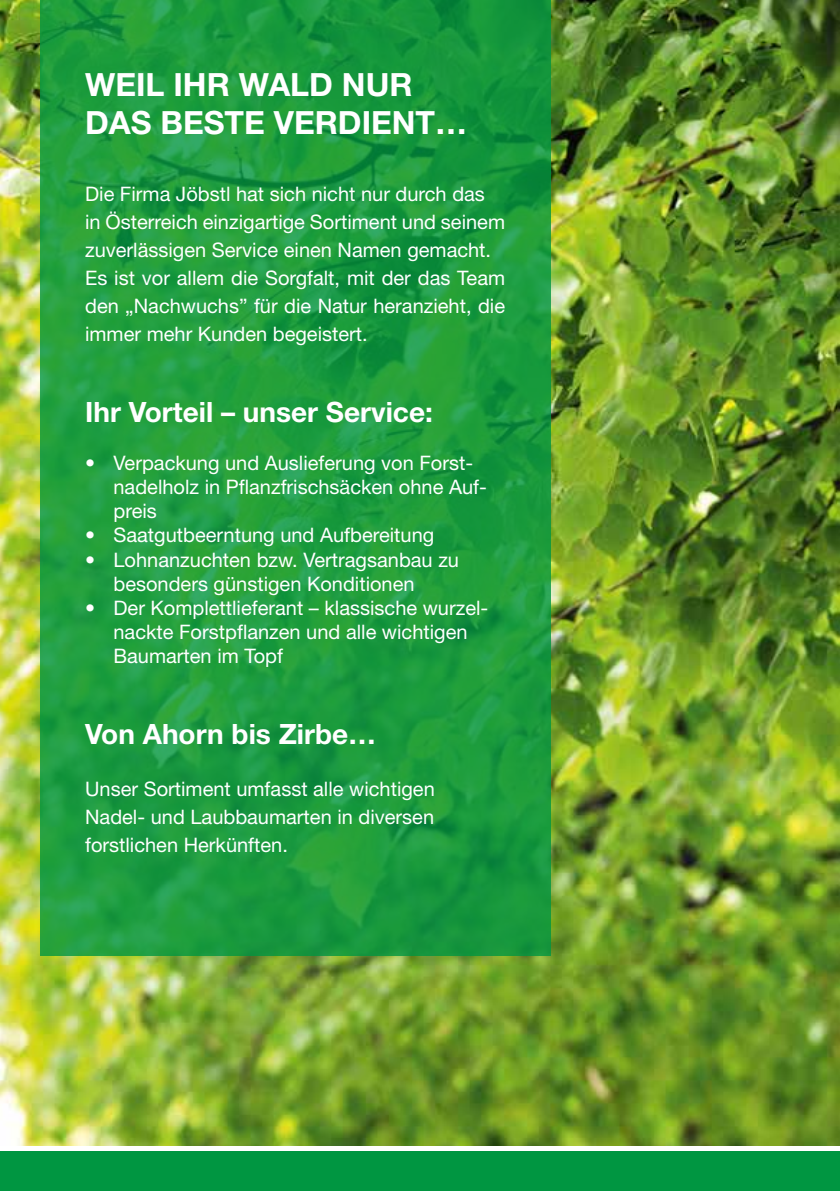
<style>
.page{position:relative;width:840px;height:1191px;background:#fff}
.page>*{position:absolute;margin:0;border:0;box-sizing:border-box;transform-origin:0 0}
.t1{font:700 32px/38.4px "Helvetica Neue";color:#fff}
.t2{font:700 28px "Helvetica Neue";color:#fff}
.t3{font:20px/28px "Helvetica Neue";color:#fff}
</style>
<div class="page">
<img style="left:0;top:0;width:839px;height:1145px">
<svg style="left:40px;top:0;width:510px;height:955px;background:#1d9b3e"></svg>
<div style="left:0;top:1151px;width:839px;height:40px;background:#009641"></div>
<hr style="left:839px;top:125px;width:1px;height:45px;background:#009641">
<h1 class="t1" style="left:85px;top:65px;width:383px">WEIL IHR WALD NUR<br>DAS BESTE VERDIENT…</h1>
<p class="t3" style="left:85px;top:179px;width:421px">Die Firma Jöbstl hat sich nicht nur durch das in Österreich einzigartige Sortiment und seinem zuverlässigen Service einen Namen gemacht.<br>Es ist vor allem die Sorgfalt, mit der das Team den „Nachwuchs” für die Natur heranzieht, die immer mehr Kunden begeistert.</p>
<h2 class="t2" style="left:85px;top:395px;width:349px">Ihr Vorteil – unser Service:</h2>
<p class="t3" style="left:113px;top:451px;width:374px;line-height:24px;text-indent:-28px">• Verpackung und Auslieferung von Forst&shy;nadelholz in Pflanzfrischsäcken ohne Auf&shy;preis</p>
<p class="t3" style="left:85px;top:521px;width:350px">• Saatgutbeerntung und Aufbereitung</p>
<p class="t3" style="left:113px;top:547px;width:347px;line-height:24px;text-indent:-28px">• Lohnanzuchten bzw. Vertragsanbau zu besonders günstigen Konditionen</p>
<p class="t3" style="left:113px;top:595px;width:376px;line-height:24px;text-indent:-28px">• Der Komplettlieferant – klassische wurzel&shy;nackte Forstpflanzen und alle wichtigen<br>Baumarten im Topf</p>
<h2 class="t2" style="left:85px;top:717px;width:292px">Von Ahorn bis Zirbe…</h2>
<p class="t3" style="left:85px;top:775px;width:351px;text-align:justify">Unser Sortiment umfasst alle wichtigen Nadel- und Laubbaumarten in diversen forstlichen Herkünften.</p>
</div>
